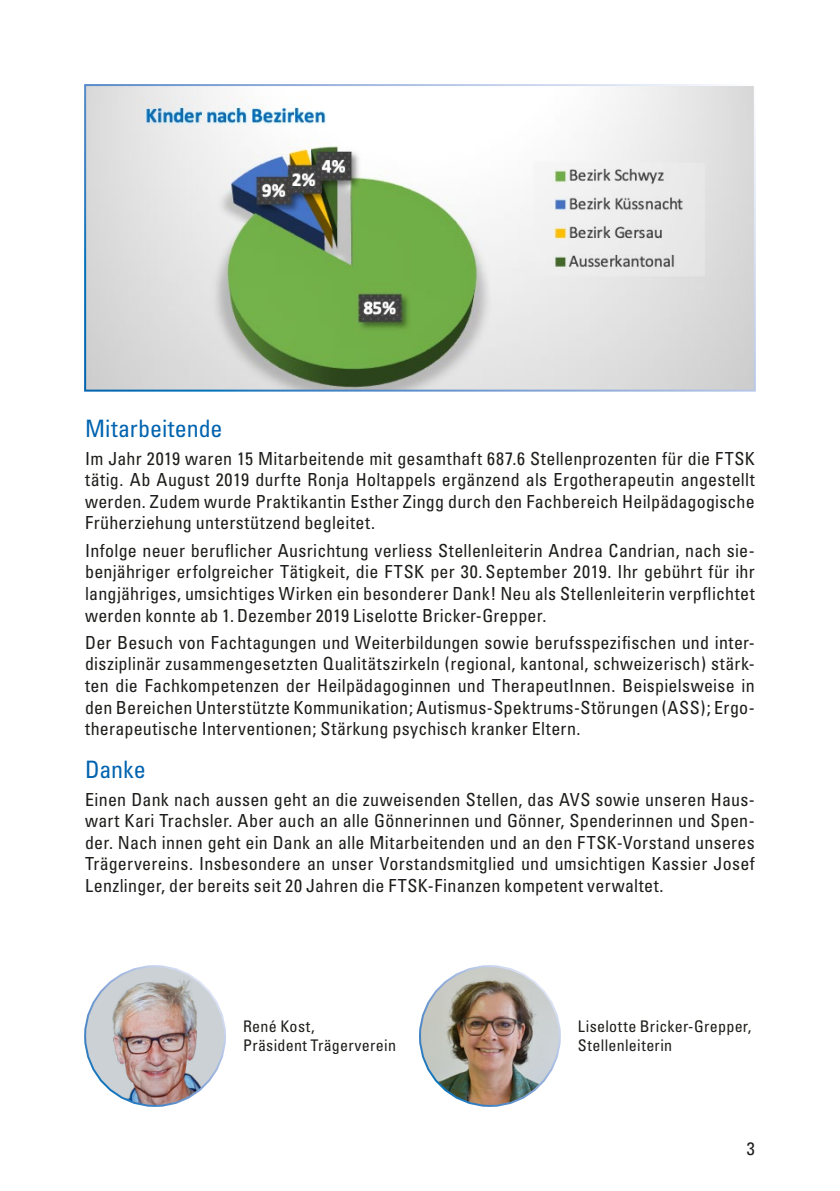
<style>
.page{position:relative;width:840px;height:1191px;background:#fff}
.page>*{position:absolute;margin:0;border:0;box-sizing:border-box;transform-origin:0 0}
.t1{font:condensed 24px "Univers";color:#0063af}
.t2{font:condensed 18px/21.6px "Univers";letter-spacing:.01em;color:#1d1d1b;text-align:justify}
.t3{font:condensed 16px/19.2px "Univers";letter-spacing:.02em;color:#1d1d1b}
</style>
<div class="page">
<img style="left:87px;top:87px;width:665px;height:301px">
<div style="left:84px;top:84px;width:671px;height:307px;border:2px solid #fff"></div>
<img style="left:420px;top:966px;width:139px;height:140px;border-radius:70px">
<img style="left:85px;top:966px;width:140px;height:140px;border-radius:70px">
<h1 class="t1" style="left:85px;top:413px;width:139px">Mitarbeitende</h1>
<p class="t2" style="left:85px;top:447px;width:670px">Im Jahr 2019 waren 15 Mitarbeitende mit gesamthaft 687.6 Stellenprozenten für die FTSK tätig. Ab August 2019 durfte Ronja Holtappels ergänzend als Ergotherapeutin angestellt werden. Zudem wurde Praktikantin Esther Zingg durch den Fachbereich Heilpädagogische Früherziehung unterstützend begleitet.</p>
<p class="t2" style="left:85px;top:539px;width:670px">Infolge neuer beruflicher Ausrichtung verliess Stellenleiterin Andrea Candrian, nach sie&shy;benjähriger erfolgreicher Tätigkeit, die FTSK per 30. September 2019. Ihr gebührt für ihr langjähriges, umsichtiges Wirken ein besonderer Dank! Neu als Stellenleiterin verpflichtet werden konnte ab 1. Dezember 2019 Liselotte Bricker-Grepper.</p>
<p class="t2" style="left:85px;top:631px;width:670px">Der Besuch von Fachtagungen und Weiterbildungen sowie berufsspezifischen und inter&shy;disziplinär zusammengesetzten Qualitätszirkeln (regional, kantonal, schweizerisch) stärk&shy;ten die Fachkompetenzen der Heilpädagoginnen und TherapeutInnen. Beispielsweise in den Bereichen Unterstützte Kommunikation; Autismus-Spektrums-Störungen (ASS); Ergo&shy;therapeutische Interventionen; Stärkung psychisch kranker Eltern.</p>
<h1 class="t1" style="left:85px;top:754px;width:62px">Danke</h1>
<p class="t2" style="left:85px;top:788px;width:670px">Einen Dank nach aussen geht an die zuweisenden Stellen, das AVS sowie unseren Haus&shy;wart Kari Trachsler. Aber auch an alle Gönnerinnen und Gönner, Spenderinnen und Spen&shy;der. Nach innen geht ein Dank an alle Mitarbeitenden und an den FTSK-Vorstand unseres Trägervereins. Insbesondere an unser Vorstandsmitglied und umsichtigen Kassier Josef Lenzlinger, der bereits seit 20 Jahren die FTSK-Finanzen kompetent verwaltet.</p>
<p class="t3" style="left:243px;top:1016px;width:154px">René Kost,<br>Präsident Trägerverein</p>
<p class="t3" style="left:577px;top:1016px;width:175px">Liselotte Bricker-Grepper,<br>Stellenleiterin</p>
<p class="t2" style="left:746px;top:1137px;width:9px">3</p>
</div>
